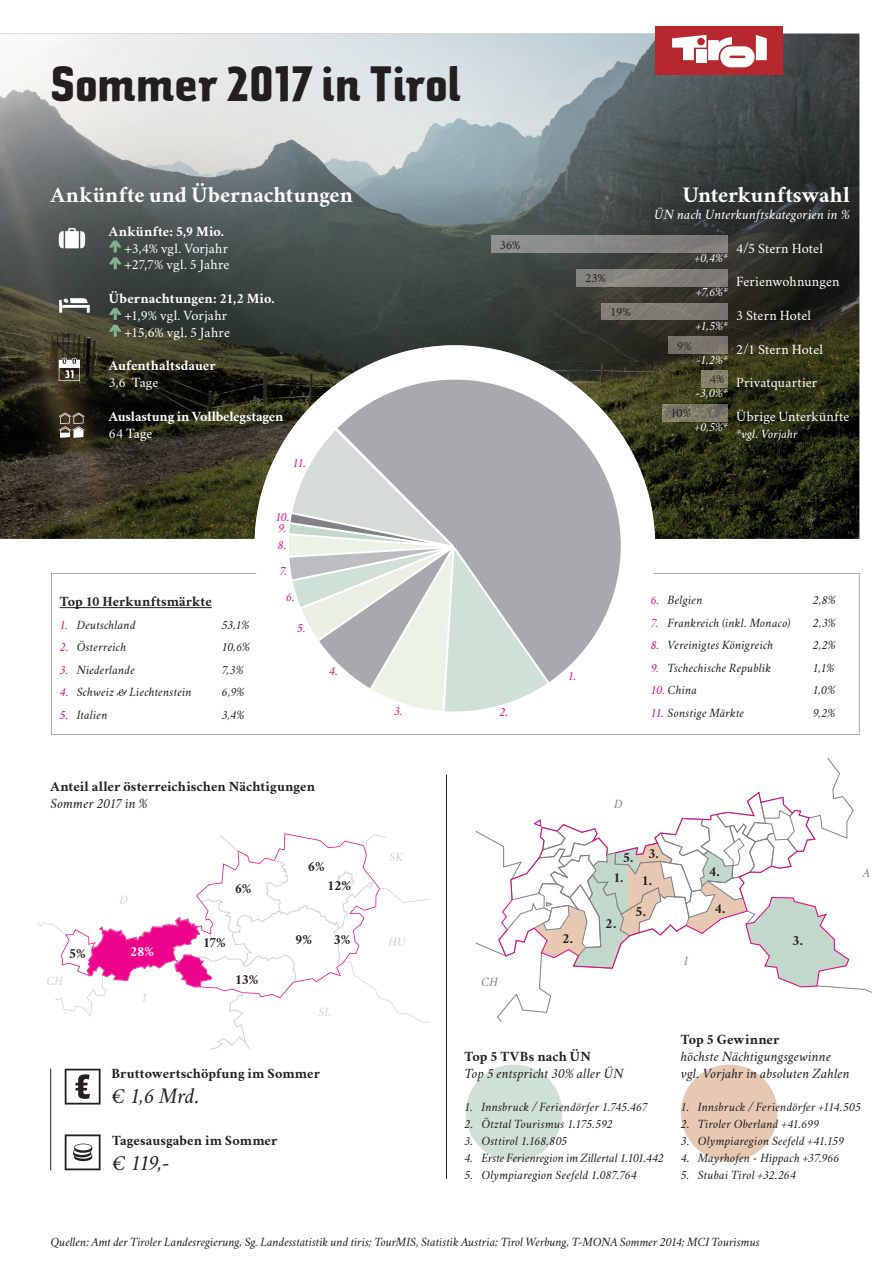
<style>
.page{position:relative;width:893px;height:1263px;background:#fff}
.page>*{position:absolute;margin:0;border:0;box-sizing:border-box;transform-origin:0 0}
.t1{font:49.5px "TW Character Sans";letter-spacing:.005em;color:#231f20}
.t2{font:700 22.5px "Crimson";color:#fff}
.t3{font:italic 22.5px "Crimson";letter-spacing:-.035em;color:#231f20}
.t4{font:700 14.25px "Crimson";letter-spacing:.005em;color:#231f20}
.t5{font:14.25px/16.8px "Crimson";letter-spacing:.005em;color:#fff}
.t6{font:italic 14.25px/16.8px "Crimson";letter-spacing:.005em;color:#231f20}
.t7{font:700 14.25px "Crimson";color:#fff}
.t8{font:italic 14.25px "Crimson";letter-spacing:.005em;color:#fff}
.t9{font:700 14.25px "Crimson";letter-spacing:.02em;color:#fff}
.t10{font:italic 12.75px "Crimson";letter-spacing:.01em;color:#231f20}
.t11{font:italic 12.75px "Crimson";letter-spacing:.01em;color:#fff}
.t12{font:italic 12.75px "Crimson";letter-spacing:-.01em;color:#231f20}
.t13{font:italic 12.75px/11.9px "Crimson";color:#ed028c}
.t14{font:12.75px "Crimson";letter-spacing:-.01em;color:#231f20}
.t15{font:italic 12.75px "Crimson";letter-spacing:.01em;color:#d1d2d4}
.t16{font:italic 12.75px "Crimson";color:#808285}
.s1{color:#ed028c}
</style>
<div class="page">
<img style="left:0;top:34px;width:859px;height:505px">
<div style="left:255px;top:345px;width:400px;height:401px;background:#fff;border-radius:50%"></div>
<svg style="left:63px;top:298px;width:28px;height:15px"></svg>
<svg style="left:65px;top:228px;width:22px;height:20px"></svg>
<svg style="left:109px;top:241px;width:13px;height:28px"></svg>
<svg style="left:109px;top:308px;width:13px;height:29px"></svg>
<svg style="left:59px;top:358px;width:23px;height:23px"></svg>
<svg style="left:51px;top:573px;width:808px;height:162px"></svg>
<div style="left:655px;top:26px;width:128px;height:49px;background:#b7282e"></div>
<svg style="left:672px;top:35px;width:95px;height:32px"></svg>
<img style="left:491px;top:236px;width:237px;height:17px">
<img style="left:577px;top:269px;width:151px;height:17px">
<img style="left:602px;top:303px;width:126px;height:17px">
<img style="left:669px;top:337px;width:59px;height:17px">
<img style="left:701px;top:370px;width:27px;height:18px">
<img style="left:662px;top:404px;width:66px;height:17px">
<div style="left:466px;top:1064px;width:96px;height:97px;background:#cfe0d5;border-radius:50%"></div>
<div style="left:681px;top:1064px;width:96px;height:97px;background:#e6c8b3;border-radius:50%"></div>
<hr style="left:446px;top:775px;width:1px;height:404px;background:#231f20">
<svg style="left:36px;top:834px;width:394px;height:216px"></svg>
<hr style="left:50px;top:1069px;width:1px;height:101px;background:#231f20">
<svg style="left:337px;top:363px;width:300px;height:319px;fill:#a8a9ad"></svg>
<svg style="left:289px;top:430px;width:258px;height:281px"></svg>
<svg style="left:475px;top:758px;width:397px;height:264px"></svg>
<svg style="left:59px;top:412px;width:26px;height:26px"></svg>
<svg style="left:65px;top:1134px;width:36px;height:36px"></svg>
<svg style="left:65px;top:1069px;width:36px;height:35px"></svg>
<h1 class="t1" style="left:51px;top:53px;width:412px">Sommer 2017 in Tirol</h1>
<h2 class="t2" style="left:51px;top:178px;width:304px">Ankünfte und Übernachtungen</h2>
<p class="t9" style="left:109px;top:221px;width:117px">Ankünfte: 5,9 Mio.</p>
<p class="t5" style="left:125px;top:239px;width:106px">+3,4% vgl. Vorjahr +27,7% vgl. 5 Jahre</p>
<p class="t7" style="left:109px;top:288px;width:167px">Übernachtungen: 21,2 Mio.</p>
<p class="t5" style="left:125px;top:306px;width:107px">+1,9% vgl. Vorjahr +15,6% vgl. 5 Jahre</p>
<p class="t7" style="left:109px;top:355px;width:108px">Aufenthaltsdauer</p>
<p class="t5" style="left:109px;top:373px;width:51px">3,6 Tage</p>
<p class="t7" style="left:109px;top:406px;width:176px">Auslastung in Vollbelegstagen</p>
<p class="t5" style="left:109px;top:424px;width:45px">64 Tage</p>
<p class="t13" style="left:293px;top:457px;width:15px">11.</p>
<p class="t4" style="left:60px;top:591px;width:153px">Top 10 Herkunftsmärkte</p>
<p class="t10" style="left:60px;top:617px;width:77px"><span class="s1">1.</span> Deutschland</p>
<p class="t10" style="left:222px;top:617px;width:29px">53,1%</p>
<p class="t10" style="left:60px;top:639px;width:68px"><span class="s1">2.</span> Österreich</p>
<p class="t10" style="left:222px;top:639px;width:30px">10,6%</p>
<p class="t10" style="left:60px;top:662px;width:77px"><span class="s1">3.</span> Niederlande</p>
<p class="t10" style="left:222px;top:662px;width:23px">7,3%</p>
<p class="t10" style="left:60px;top:684px;width:133px"><span class="s1">4.</span> Schweiz &amp; Liechtenstein</p>
<p class="t10" style="left:222px;top:684px;width:24px">6,9%</p>
<p class="t10" style="left:60px;top:707px;width:49px"><span class="s1">5.</span> Italien</p>
<p class="t10" style="left:222px;top:707px;width:24px">3,4%</p>
<p class="t13" style="left:275px;top:510px;width:16px">10.<br>9.</p>
<p class="t13" style="left:278px;top:539px;width:10px">8.</p>
<p class="t13" style="left:280px;top:565px;width:9px">7.</p>
<p class="t13" style="left:286px;top:591px;width:10px">6.</p>
<p class="t13" style="left:297px;top:622px;width:10px">5.</p>
<p class="t13" style="left:329px;top:664px;width:10px">4.</p>
<p class="t4" style="left:51px;top:776px;width:266px">Anteil aller österreichischen Nächtigungen</p>
<p class="t6" style="left:51px;top:795px;width:99px">Sommer 2017 in %</p>
<p class="t4" style="left:69px;top:943px;width:18px">5%</p>
<p class="t15" style="left:46px;top:973px;width:18px">CH</p>
<p class="t15" style="left:119px;top:892px;width:10px">D</p>
<p class="t7" style="left:130px;top:941px;width:25px">28%</p>
<p class="t15" style="left:142px;top:990px;width:5px">I</p>
<p class="t4" style="left:235px;top:878px;width:18px">6%</p>
<p class="t4" style="left:203px;top:932px;width:24px">17%</p>
<p class="t4" style="left:235px;top:969px;width:25px">13%</p>
<p class="t4" style="left:308px;top:856px;width:18px">6%</p>
<p class="t4" style="left:328px;top:874px;width:25px">12%</p>
<p class="t4" style="left:296px;top:929px;width:18px">9%</p>
<p class="t4" style="left:334px;top:929px;width:18px">3%</p>
<p class="t15" style="left:319px;top:1004px;width:14px">SL</p>
<p class="t14" style="left:500px;top:236px;width:22px">36%</p>
<p class="t13" style="left:394px;top:705px;width:10px">3.</p>
<p class="t13" style="left:500px;top:706px;width:10px">2.</p>
<p class="t15" style="left:389px;top:849px;width:15px">SK</p>
<p class="t15" style="left:388px;top:934px;width:19px">HU</p>
<p class="t16" style="left:481px;top:974px;width:18px">CH</p>
<p class="t14" style="left:585px;top:269px;width:22px">23%</p>
<p class="t14" style="left:610px;top:303px;width:22px">19%</p>
<h2 class="t2" style="left:683px;top:178px;width:169px">Unterkunftswahl</h2>
<p class="t8" style="left:654px;top:206px;width:197px">ÜN nach Unterkunftskategorien in %</p>
<p class="t11" style="left:694px;top:251px;width:35px">+0,4%*</p>
<p class="t11" style="left:696px;top:284px;width:33px">+7,6%*</p>
<p class="t11" style="left:696px;top:318px;width:34px">+1,5%*</p>
<p class="t11" style="left:696px;top:352px;width:33px">-1,2%*</p>
<p class="t11" style="left:696px;top:385px;width:34px">-3,0%*</p>
<p class="t11" style="left:694px;top:419px;width:35px">+0,5%*</p>
<p class="t14" style="left:677px;top:337px;width:16px">9%</p>
<p class="t14" style="left:710px;top:371px;width:16px">4%</p>
<p class="t14" style="left:671px;top:404px;width:22px">10%</p>
<p class="t5" style="left:736px;top:239px;width:88px">4/5 Stern Hotel</p>
<p class="t5" style="left:736px;top:272px;width:105px">Ferienwohnungen</p>
<p class="t5" style="left:736px;top:306px;width:76px">3 Stern Hotel</p>
<p class="t5" style="left:736px;top:340px;width:88px">2/1 Stern Hotel</p>
<p class="t5" style="left:736px;top:373px;width:83px">Privatquartier</p>
<p class="t5" style="left:736px;top:407px;width:115px">Übrige Unterkünfte</p>
<p class="t11" style="left:736px;top:426px;width:63px">*vgl. Vorjahr</p>
<p class="t13" style="left:568px;top:669px;width:10px">1.</p>
<p class="t10" style="left:651px;top:593px;width:53px"><span class="s1">6.</span> Belgien</p>
<p class="t10" style="left:813px;top:593px;width:24px">2,8%</p>
<p class="t10" style="left:651px;top:615px;width:141px"><span class="s1">7.</span> Frankreich (inkl. Monaco)</p>
<p class="t10" style="left:813px;top:615px;width:24px">2,3%</p>
<p class="t10" style="left:651px;top:638px;width:124px"><span class="s1">8.</span> Vereinigtes Königreich</p>
<p class="t10" style="left:813px;top:638px;width:24px">2,2%</p>
<p class="t10" style="left:651px;top:660px;width:122px"><span class="s1">9.</span> Tschechische Republik</p>
<p class="t10" style="left:813px;top:660px;width:23px">1,1%</p>
<p class="t10" style="left:651px;top:683px;width:48px"><span class="s1">10.</span> China</p>
<p class="t10" style="left:813px;top:683px;width:24px">1,0%</p>
<p class="t10" style="left:651px;top:705px;width:95px"><span class="s1">11.</span> Sonstige Märkte</p>
<p class="t10" style="left:813px;top:705px;width:24px">9,2%</p>
<p class="t4" style="left:562px;top:928px;width:12px">2.</p>
<p class="t16" style="left:614px;top:797px;width:10px">D</p>
<p class="t4" style="left:623px;top:846px;width:12px">5.</p>
<p class="t4" style="left:648px;top:843px;width:12px">3.</p>
<p class="t4" style="left:613px;top:868px;width:40px">1. 1.</p>
<p class="t4" style="left:606px;top:913px;width:12px">2.</p>
<p class="t4" style="left:636px;top:900px;width:12px">5.</p>
<p class="t16" style="left:684px;top:954px;width:5px">I</p>
<p class="t4" style="left:709px;top:861px;width:12px">4.</p>
<p class="t4" style="left:715px;top:898px;width:12px">4.</p>
<p class="t4" style="left:792px;top:930px;width:12px">3.</p>
<p class="t16" style="left:863px;top:865px;width:9px">A</p>
<p class="t4" style="left:111px;top:1063px;width:210px">Bruttowertschöpfung im Sommer</p>
<h2 class="t3" style="left:111px;top:1082px;width:90px">€ 1,6 Mrd.</h2>
<p class="t4" style="left:112px;top:1130px;width:167px">Tagesausgaben im Sommer</p>
<h2 class="t3" style="left:112px;top:1150px;width:59px">€ 119,-</h2>
<p class="t4" style="left:465px;top:1046px;width:128px">Top 5 TVBs nach ÜN</p>
<p class="t6" style="left:465px;top:1065px;width:160px">Top 5 entspricht 30% aller ÜN</p>
<p class="t10" style="left:465px;top:1100px;width:185px">1. Innsbruck / Feriendörfer 1.745.467</p>
<p class="t10" style="left:465px;top:1116px;width:150px">2. Ötztal Tourismus 1.175.592</p>
<p class="t10" style="left:465px;top:1133px;width:104px">3. Osttirol 1.168.805</p>
<p class="t12" style="left:465px;top:1150px;width:200px">4. Erste Ferienregion im Zillertal 1.101.442</p>
<p class="t10" style="left:465px;top:1167px;width:173px">5. Olympiaregion Seefeld 1.087.764</p>
<p class="t4" style="left:681px;top:1029px;width:100px">Top 5 Gewinner</p>
<p class="t6" style="left:681px;top:1048px;width:170px">höchste Nächtigungsgewinne vgl. Vorjahr in absoluten Zahlen</p>
<p class="t10" style="left:681px;top:1100px;width:181px">1. Innsbruck / Feriendörfer +114.505</p>
<p class="t10" style="left:681px;top:1116px;width:139px">2. Tiroler Oberland +41.699</p>
<p class="t10" style="left:681px;top:1133px;width:164px">3. Olympiaregion Seefeld +41.159</p>
<p class="t10" style="left:681px;top:1150px;width:160px">4. Mayrhofen - Hippach +37.966</p>
<p class="t10" style="left:681px;top:1167px;width:116px">5. Stubai Tirol +32.264</p>
<p class="t10" style="left:50px;top:1234px;width:711px">Quellen: Amt der Tiroler Landesregierung, Sg. Landesstatistik und tiris; TourMIS, Statistik Austria; Tirol Werbung, T-MONA Sommer 2014; MCI Tourismus</p>
</div>
